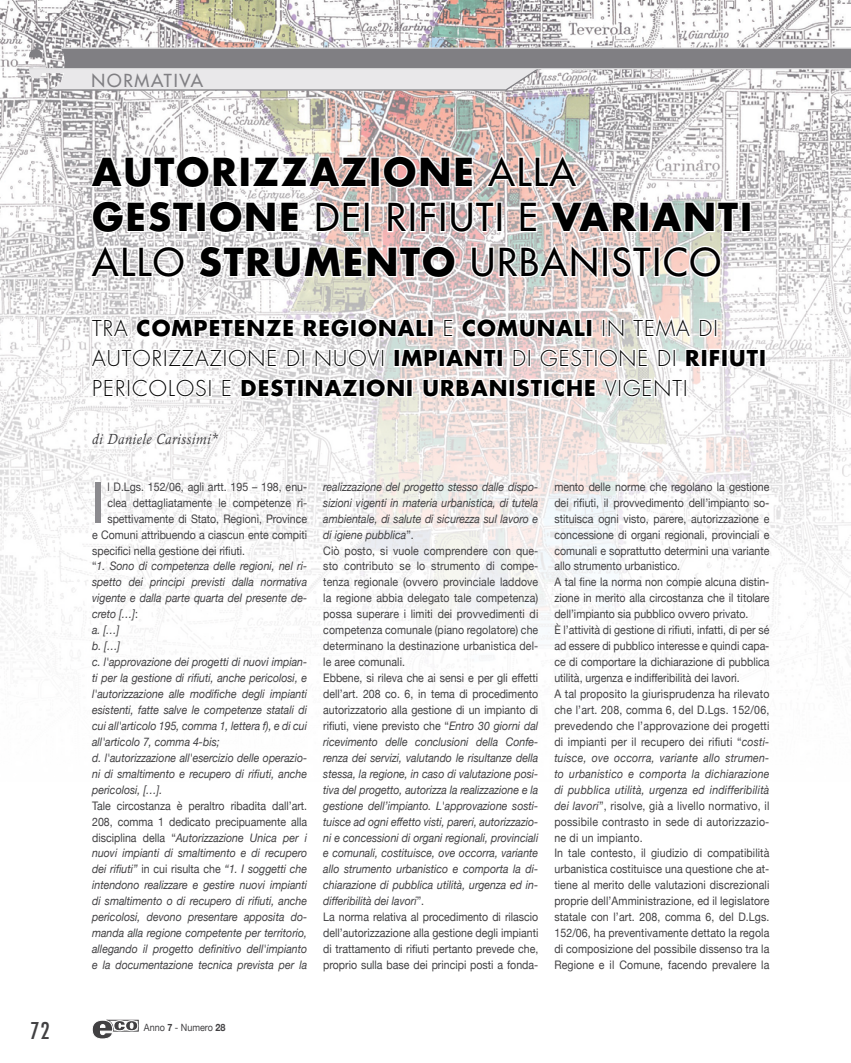
<style>
.page{position:relative;width:851px;height:1063px;background:#fff}
.page>*{position:absolute;margin:0;border:0;box-sizing:border-box;transform-origin:0 0}
.t1{font:54px "Futura";color:#8b8a8e}
.t2{font:700 37.5px "Futura";color:#000}
.t3{font:37.5px "Futura";letter-spacing:.05em;color:#000}
.t4{font:condensed 22.5px "Futura";color:#414042}
.t5{font:700 21.25px/30px "Futura";letter-spacing:.05em;color:#000}
.t6{font:17.5px "Futura";letter-spacing:.1em;color:#807f83}
.t7{font:italic 15px "Calisto";letter-spacing:.05em;color:#414042;scale:.9 1}
.t8{font:italic 11.75px/16px "Helvetica Neue";color:#414042;text-align:justify;scale:.9 1}
.t9{font:11.75px/16px "Helvetica Neue";color:#414042;scale:.9 1}
.t10{font:10px "Helvetica Neue";color:#414042;scale:.9 1}
.s1{font-weight:700}
.s2{font-weight:400}
.s3{font-weight:300}
.s4{font-style:normal}
.s5{font-style:italic}
</style>
<div class="page">
<img style="left:0;top:0;width:850px;height:665px">
<svg style="left:88px;top:154px;width:154px;height:35px"></svg>
<svg style="left:249px;top:155px;width:122px;height:33px"></svg>
<div style="left:370px;top:156px;width:10px;height:31px;border:2px solid #fff"></div>
<svg style="left:382px;top:154px;width:92px;height:35px"></svg>
<svg style="left:484px;top:151px;width:96px;height:37px"></svg>
<svg style="left:91px;top:199px;width:104px;height:35px"></svg>
<div style="left:196px;top:201px;width:10px;height:31px;border:2px solid #fff"></div>
<svg style="left:207px;top:199px;width:93px;height:35px"></svg>
<svg style="left:314px;top:200px;width:47px;height:33px"></svg>
<div style="left:364px;top:201px;width:6px;height:31px;border:2px solid #fff"></div>
<svg style="left:386px;top:199px;width:25px;height:34px"></svg>
<div style="left:409px;top:201px;width:6px;height:31px;border:2px solid #fff"></div>
<svg style="left:419px;top:200px;width:18px;height:33px"></svg>
<div style="left:439px;top:201px;width:6px;height:31px;border:2px solid #fff"></div>
<svg style="left:448px;top:200px;width:47px;height:34px"></svg>
<div style="left:496px;top:201px;width:6px;height:31px;border:2px solid #fff"></div>
<svg style="left:518px;top:200px;width:20px;height:33px"></svg>
<svg style="left:548px;top:199px;width:93px;height:34px"></svg>
<div style="left:639px;top:201px;width:10px;height:31px;border:2px solid #fff"></div>
<svg style="left:648px;top:200px;width:92px;height:33px"></svg>
<div style="left:741px;top:201px;width:10px;height:31px;border:2px solid #fff"></div>
<div style="left:721px;top:349px;width:7px;height:18px;border:2px solid #fff"></div>
<svg style="left:728px;top:347px;width:32px;height:22px"></svg>
<div style="left:759px;top:349px;width:6px;height:18px;border:2px solid #fff"></div>
<svg style="left:88px;top:240px;width:634px;height:169px"></svg>
<svg style="left:92px;top:1019px;width:47px;height:20px"></svg>
<svg style="left:29px;top:47px;width:821px;height:44px;background:#b6b4b7"></svg>
<h3 class="t6" style="left:92px;top:69px;width:113px">NORMATIVA</h3>
<h2 class="t2" style="left:92px;top:146px;width:29px">AUTORIZZAZIONE</h2>
<h2 class="t3" style="left:488px;top:148px;width:89px">ALLA</h2>
<h2 class="t2" style="left:92px;top:191px;width:107px">GESTIONE</h2>
<h2 class="t3" style="left:314px;top:193px;width:264px">DEI RIFIUTI E <span class="s1">VARIANTI</span></h2>
<h2 class="t2" style="left:92px;top:236px;width:162px"><span class="s2">ALLO</span> STRUMENTO</h2>
<h2 class="t3" style="left:470px;top:238px;width:252px">URBANISTICO</h2>
<h3 class="t5" style="left:92px;top:312px;width:675px"><span class="s3">TRA</span> COMPETENZE REGIONALI <span class="s3">E</span> COMUNALI <span class="s3">IN TEMA DI<br>AUTORIZZAZIONE DI NUOVI</span> IMPIANTI <span class="s3">DI GESTIONE DI</span> RIFIUTI<br><span class="s3">PERICOLOSI E</span> DESTINAZIONI URBANISTICHE <span class="s3">VIGENTI</span></h3>
<p class="t7" style="left:92px;top:430px;width:141px">di Daniele Carissimi*</p>
<h1 class="t1" style="left:92px;top:468px;width:14px">I</h1>
<p class="t9" style="left:107px;top:478px;width:223px">l D.Lgs. 152/06, agli artt. 195 – 198, enu-</p>
<p class="t9" style="left:107px;top:494px;width:223px">clea dettagliatamente le competenze ri-</p>
<p class="t9" style="left:107px;top:510px;width:223px">spettivamente di Stato, Regioni, Province</p>
<p class="t9" style="left:92px;top:526px;width:240px">e Comuni attribuendo a ciascun ente compiti</p>
<p class="t9" style="left:92px;top:542px;width:171px">specifici nella gestione dei rifiuti.</p>
<p class="t8" style="left:92px;top:558px;width:240px"><span class="s4">“</span>1. Sono di competenza delle regioni, nel ri-</p>
<p class="t8" style="left:92px;top:574px;width:240px">spetto dei principi previsti dalla normativa</p>
<p class="t8" style="left:92px;top:590px;width:240px">vigente e dalla parte quarta del presente de-</p>
<p class="t8" style="left:92px;top:606px;width:53px">creto […]<span class="s4">:</span></p>
<p class="t8" style="left:92px;top:622px;width:32px">a. […]</p>
<p class="t8" style="left:92px;top:638px;width:33px">b. […]</p>
<p class="t8" style="left:92px;top:654px;width:240px">c. l'approvazione dei progetti di nuovi impian-</p>
<p class="t8" style="left:92px;top:670px;width:240px">ti per la gestione di rifiuti, anche pericolosi, e</p>
<p class="t8" style="left:92px;top:686px;width:240px">l'autorizzazione alle modifiche degli impianti</p>
<p class="t8" style="left:92px;top:702px;width:240px">esistenti, fatte salve le competenze statali di</p>
<p class="t8" style="left:92px;top:718px;width:240px">cui all'articolo 195, comma 1, lettera f), e di cui</p>
<p class="t8" style="left:92px;top:734px;width:143px">all'articolo 7, comma 4-bis;</p>
<p class="t8" style="left:92px;top:749px;width:240px">d. l'autorizzazione all'esercizio delle operazio-</p>
<p class="t8" style="left:92px;top:765px;width:240px">ni di smaltimento e recupero di rifiuti, anche</p>
<p class="t8" style="left:92px;top:781px;width:80px">pericolosi, […].</p>
<p class="t8" style="left:92px;top:797px;width:240px"><span class="s4">Tale circostanza è peraltro ribadita dall’art.<br>208, comma 1 dedicato precipuamente alla disciplina della “</span>Autorizzazione Unica per i nuovi impianti di smaltimento e di recupero dei rifiuti” <span class="s4">in cui risulta che</span> “1. I soggetti che intendono realizzare e gestire nuovi impianti di smaltimento o di recupero di rifiuti, anche pericolosi, devono presentare apposita do&shy;manda alla regione competente per territorio, allegando il progetto definitivo dell'impianto e la documentazione tecnica prevista per la</p>
<p class="t8" style="left:323px;top:478px;width:240px;text-align:left">realizzazione del progetto stesso dalle dispo&shy;sizioni vigenti in materia urbanistica, di tutela ambientale, di salute di sicurezza sul lavoro e di igiene pubblica<span class="s4">”.<br>Ciò posto, si vuole comprendere con que&shy;sto contributo se lo strumento di compe&shy;tenza regionale (ovvero provinciale laddove la regione abbia delegato tale competenza) possa superare i limiti dei provvedimenti di competenza comunale (piano regolatore) che determinano la destinazione urbanistica del&shy;le aree comunali.<br>Ebbene, si rileva che ai sensi e per gli effetti dell’art. 208 co. 6, in tema di procedimento autorizzatorio alla gestione di un impianto di rifiuti, viene previsto che “</span>Entro 30 giorni dal ricevimento delle conclusioni della Confe&shy;renza dei servizi, valutando le risultanze della stessa, la regione, in caso di valutazione posi&shy;tiva del progetto, autorizza la realizzazione e la gestione dell’impianto. L'approvazione sosti&shy;tuisce ad ogni effetto visti, pareri, autorizzazio&shy;ni e concessioni di organi regionali, provinciali e comunali, costituisce, ove occorra, variante allo strumento urbanistico e comporta la di&shy;chiarazione di pubblica utilità, urgenza ed in&shy;differibilità dei lavori<span class="s4">”.<br>La norma relativa al procedimento di rilascio dell’autorizzazione alla gestione degli impianti di trattamento di rifiuti pertanto prevede che, proprio sulla base dei principi posti a fonda-</span></p>
<p class="t9" style="left:554px;top:478px;width:240px">mento delle norme che regolano la gestione dei rifiuti, il provvedimento dell’impianto so&shy;stituisca ogni visto, parere, autorizzazione e concessione di organi regionali, provinciali e comunali e soprattutto determini una variante allo strumento urbanistico.<br>A tal fine la norma non compie alcuna distin&shy;zione in merito alla circostanza che il titolare dell’impianto sia pubblico ovvero privato.<br>È l’attività di gestione di rifiuti, infatti, di per sé ad essere di pubblico interesse e quindi capa&shy;ce di comportare la dichiarazione di pubblica utilità, urgenza e indifferibilità dei lavori.<br>A tal proposito la giurisprudenza ha rilevato che l’art. 208, comma 6, del D.Lgs. 152/06, prevedendo che l’approvazione dei progetti di impianti per il recupero dei rifiuti “<span class="s5">costi&shy;tuisce, ove occorra, variante allo strumen&shy;to urbanistico e comporta la dichiarazione di pubblica utilità, urgenza ed indifferibilità dei lavori</span>”, risolve, già a livello normativo, il possibile contrasto in sede di autorizzazio&shy;ne di un impianto.<br>In tale contesto, il giudizio di compatibilità urbanistica costituisce una questione che at&shy;tiene al merito delle valutazioni discrezionali proprie dell’Amministrazione, ed il legislatore statale con l’art. 208, comma 6, del D.Lgs.<br>152/06, ha preventivamente dettato la regola di composizione del possibile dissenso tra la Regione e il Comune, facendo prevalere la</p>
<h3 class="t4" style="left:31px;top:1016px;width:21px">72</h3>
<p class="t10" style="left:144px;top:1021px;width:92px">Anno <span class="s1">7</span> - Numero <span class="s1">28</span></p>
</div>
